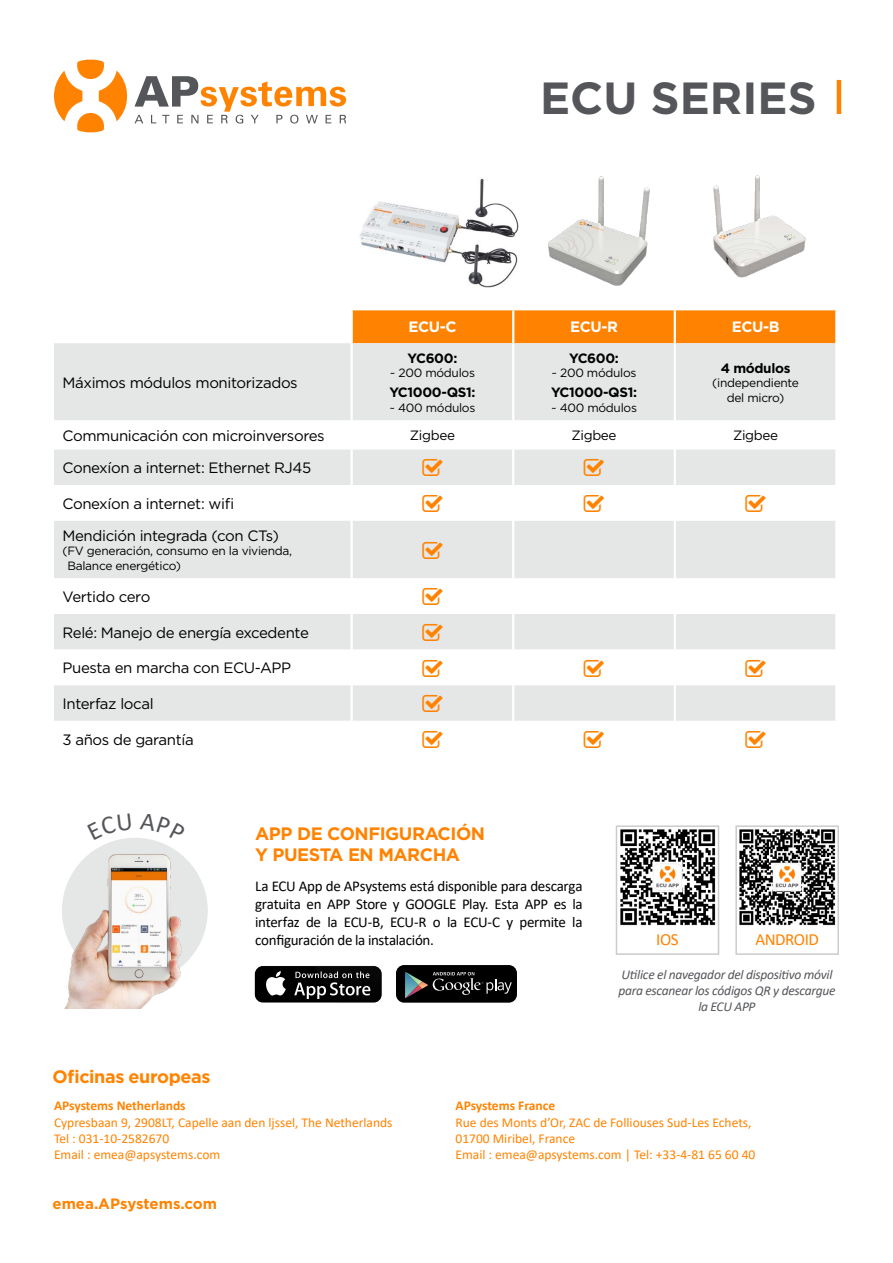
<style>
.page{position:relative;width:893px;height:1263px;background:#fff}
.page>*{position:absolute;margin:0;border:0;box-sizing:border-box;transform-origin:0 0}
.t1{font:700 45px "Gotham";color:#54565a}
.t2{font:700 18px/21.6px "Gotham";letter-spacing:-.025em;color:#ff8300}
.t3{font:16.95px "Calibri";letter-spacing:-.03em;color:#ff8300}
.t4{font:15px/32.2px "Gotham";letter-spacing:-.025em;color:#000}
.t5{font:15px/18px "Calibri";letter-spacing:-.025em;color:#000;text-align:justify}
.t6{font:700 15px "Gotham";color:#ff8300}
.t7{font:700 15px "Gotham";letter-spacing:-.025em;color:#fff}
.t8{font:13.5px/16.2px "Calibri";color:#ff8300}
.t9{font:italic 13.5px/16.2px "Calibri";letter-spacing:-.02em;color:#54565a;text-align:center}
.t10{font:700 13.5px "Gotham";letter-spacing:-.025em;color:#000}
.t11{font:700 13.5px "Calibri";color:#ff8300}
.t12{font:13.5px "Gotham";letter-spacing:-.025em;color:#000}
.t13{font:12px/14.4px "Gotham";letter-spacing:-.025em;color:#000;text-align:center}
</style>
<div class="page">
<img style="left:360px;top:178px;width:159px;height:110px">
<img style="left:548px;top:176px;width:102px;height:110px">
<img style="left:713px;top:175px;width:93px;height:103px">
<svg style="left:255px;top:966px;width:127px;height:37px;background:#343434"></svg>
<svg style="left:396px;top:965px;width:121px;height:38px;background:#202121"></svg>
<svg style="left:54px;top:59px;width:73px;height:74px"></svg>
<svg style="left:135px;top:76px;width:211px;height:48px"></svg>
<hr style="left:837px;top:80px;width:4px;height:34px;background:#ff8300">
<div style="left:353px;top:310px;width:482px;height:33px;background:#ff8300"></div>
<div style="left:54px;top:343px;width:781px;height:77px;background:#e5e6e6"></div>
<svg style="left:54px;top:449px;width:781px;height:272px;fill:#e5e6e6"></svg>
<hr style="left:512px;top:310px;width:2px;height:33px;background:#fff">
<hr style="left:674px;top:310px;width:2px;height:33px;background:#fff">
<hr style="left:351px;top:343px;width:2px;height:77px;background:#fff">
<hr style="left:512px;top:343px;width:2px;height:77px;background:#fff">
<hr style="left:674px;top:343px;width:2px;height:77px;background:#fff">
<hr style="left:351px;top:449px;width:2px;height:36px;background:#fff">
<hr style="left:512px;top:449px;width:2px;height:36px;background:#fff">
<hr style="left:674px;top:449px;width:2px;height:36px;background:#fff">
<hr style="left:351px;top:485px;width:2px;height:36px;background:#fff">
<hr style="left:512px;top:485px;width:2px;height:36px;background:#fff">
<hr style="left:674px;top:485px;width:2px;height:36px;background:#fff">
<hr style="left:351px;top:521px;width:2px;height:57px;background:#fff">
<hr style="left:512px;top:521px;width:2px;height:57px;background:#fff">
<hr style="left:674px;top:521px;width:2px;height:57px;background:#fff">
<hr style="left:351px;top:578px;width:2px;height:36px;background:#fff">
<hr style="left:512px;top:578px;width:2px;height:36px;background:#fff">
<hr style="left:674px;top:578px;width:2px;height:36px;background:#fff">
<hr style="left:351px;top:614px;width:2px;height:36px;background:#fff">
<hr style="left:512px;top:614px;width:2px;height:36px;background:#fff">
<hr style="left:674px;top:614px;width:2px;height:36px;background:#fff">
<hr style="left:351px;top:650px;width:2px;height:35px;background:#fff">
<hr style="left:512px;top:650px;width:2px;height:35px;background:#fff">
<hr style="left:674px;top:650px;width:2px;height:35px;background:#fff">
<hr style="left:351px;top:685px;width:2px;height:36px;background:#fff">
<hr style="left:512px;top:685px;width:2px;height:36px;background:#fff">
<hr style="left:674px;top:685px;width:2px;height:36px;background:#fff">
<div style="left:62px;top:838px;width:146px;height:145px;background:#e5e6e6;border-radius:50%"></div>
<img style="left:62px;top:840px;width:121px;height:169px">
<svg style="left:615px;top:825px;width:105px;height:130px"></svg>
<svg style="left:735px;top:825px;width:104px;height:130px"></svg>
<svg style="left:422px;top:459px;width:20px;height:17px"></svg>
<svg style="left:584px;top:459px;width:20px;height:17px"></svg>
<svg style="left:422px;top:495px;width:20px;height:17px"></svg>
<svg style="left:584px;top:495px;width:20px;height:17px"></svg>
<svg style="left:746px;top:495px;width:20px;height:17px"></svg>
<svg style="left:422px;top:541px;width:20px;height:18px"></svg>
<svg style="left:422px;top:588px;width:20px;height:17px"></svg>
<svg style="left:422px;top:624px;width:20px;height:17px"></svg>
<svg style="left:422px;top:659px;width:20px;height:18px"></svg>
<svg style="left:584px;top:659px;width:20px;height:18px"></svg>
<svg style="left:746px;top:659px;width:20px;height:18px"></svg>
<svg style="left:422px;top:695px;width:20px;height:17px"></svg>
<svg style="left:140px;top:838px;width:43px;height:3px"></svg>
<h1 class="t1" style="left:540px;top:68px;width:278px">ECU SERIES</h1>
<p class="t4" style="left:62px;top:366px;width:237px">Máximos módulos monitorizados</p>
<p class="t7" style="left:408px;top:317px;width:50px">ECU-C</p>
<p class="t7" style="left:570px;top:317px;width:49px">ECU-R</p>
<p class="t7" style="left:732px;top:317px;width:49px">ECU-B</p>
<p class="t10" style="left:408px;top:349px;width:51px">YC600:</p>
<p class="t13" style="left:390px;top:365px;width:87px">~ 200 módulos</p>
<p class="t10" style="left:389px;top:384px;width:88px">YC1000-QS1:</p>
<p class="t13" style="left:389px;top:400px;width:87px">~ 400 módulos</p>
<p class="t10" style="left:569px;top:349px;width:51px">YC600:</p>
<p class="t13" style="left:551px;top:365px;width:87px">~ 200 módulos</p>
<p class="t10" style="left:551px;top:384px;width:88px">YC1000-QS1:</p>
<p class="t13" style="left:551px;top:400px;width:87px">~ 400 módulos</p>
<p class="t10" style="left:721px;top:359px;width:71px">4 módulos</p>
<p class="t13" style="left:712px;top:375px;width:88px">(independiente del micro)</p>
<p class="t4" style="left:63px;top:419px;width:264px">Communicación con microinversores</p>
<p class="t12" style="left:410px;top:427px;width:47px">Zigbee</p>
<p class="t12" style="left:571px;top:427px;width:47px">Zigbee</p>
<p class="t12" style="left:733px;top:427px;width:47px">Zigbee</p>
<p class="t4" style="left:63px;top:451px;width:250px">Conexíon a internet: Ethernet RJ45</p>
<p class="t4" style="left:63px;top:487px;width:218px">Conexíon a internet: wifi<br>Mendición integrada (con CTs)</p>
<p class="t13" style="left:67px;top:544px;width:226px;text-align:left;text-indent:-5px">(FV generación, consumo en la vivienda,<br>Balance energético)</p>
<p class="t4" style="left:63px;top:580px;width:89px">Vertido cero</p>
<p class="t4" style="left:63px;top:616px;width:248px">Relé: Manejo de energía excedente</p>
<p class="t4" style="left:63px;top:652px;width:230px">Puesta en marcha con ECU-APP</p>
<p class="t4" style="left:63px;top:687px;width:93px">Interfaz local</p>
<p class="t4" style="left:63px;top:723px;width:133px">3 años de garantía</p>
<p class="t2" style="left:255px;top:822px;width:231px">APP DE CONFIGURACIÓN<br>Y PUESTA EN MARCHA</p>
<p class="t5" style="left:255px;top:877px;width:329px">La ECU App de APsystems está disponible para descarga gratuita en APP Store y GOOGLE Play. Esta APP es la interfaz de la ECU-B, ECU-R o la ECU-C y permite la configuración de la instalación.</p>
<p class="t3" style="left:656px;top:928px;width:24px">IOS</p>
<p class="t3" style="left:755px;top:928px;width:65px">ANDROID</p>
<p class="t9" style="left:618px;top:966px;width:219px">Utilice el navegador del dispositivo móvil para escanear los códigos QR y descargue la ECU APP</p>
<p class="t2" style="left:53px;top:1065px;width:159px">Oficinas europeas</p>
<p class="t11" style="left:54px;top:1096px;width:133px">APsystems Netherlands</p>
<p class="t8" style="left:54px;top:1113px;width:340px">Cypresbaan 9, 2908LT, Capelle aan den ljssel, The Netherlands<br>Tel : 031-10-2582670<br>Email : emea@apsystems.com</p>
<p class="t6" style="left:53px;top:1194px;width:166px">emea.APsystems.com</p>
<p class="t11" style="left:455px;top:1096px;width:101px">APsystems France</p>
<p class="t8" style="left:455px;top:1113px;width:301px">Rue des Monts d’Or, ZAC de Folliouses Sud-Les Echets,<br>01700 Miribel, France<br>Email : emea@apsystems.com | Tel: +33-4-81 65 60 40</p>
</div>
